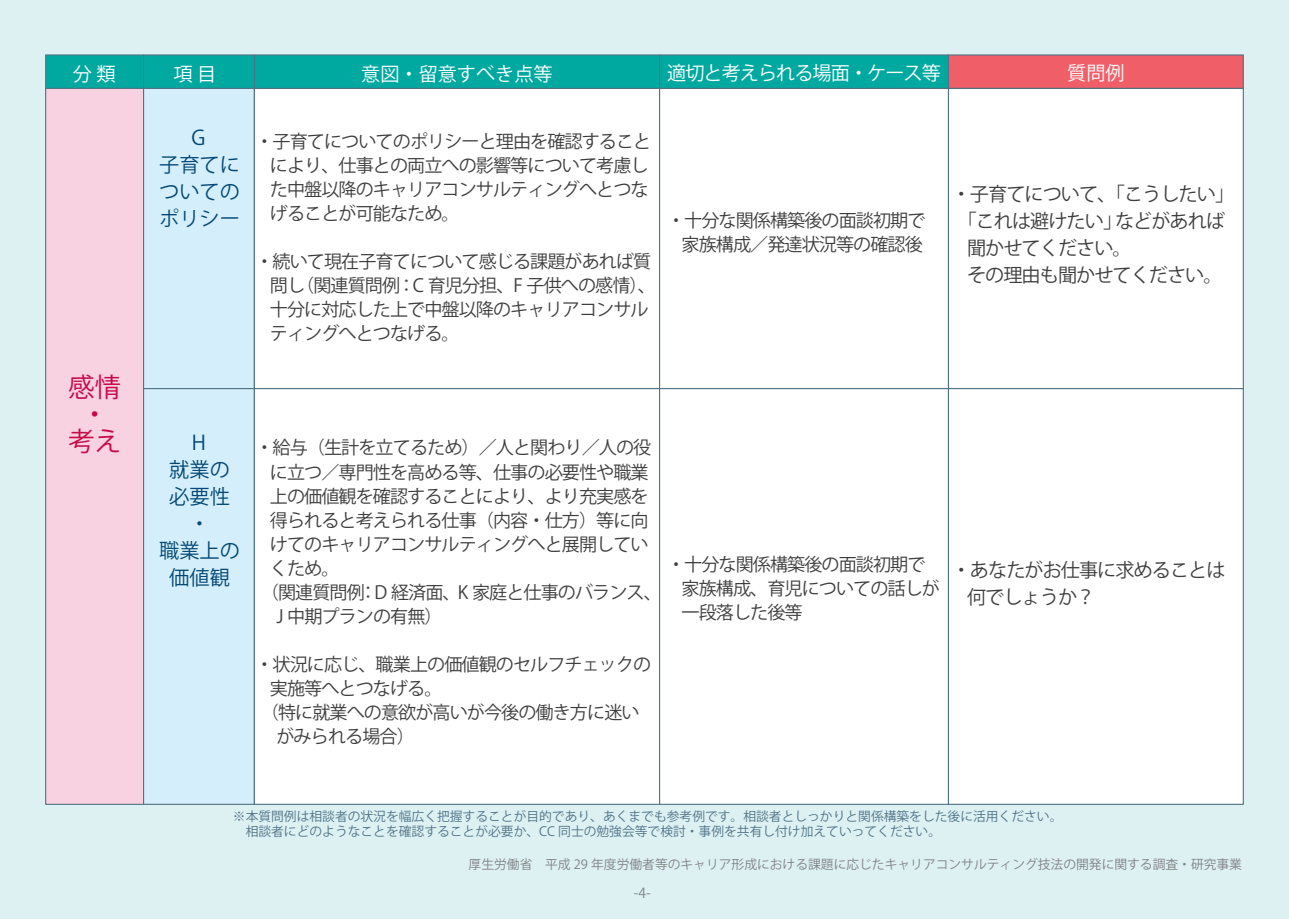
<style>
.page{position:relative;width:1289px;height:919px;background:#fff}
.page>*{position:absolute;margin:0;border:0;box-sizing:border-box;transform-origin:0 0}
.t1{font:26.55px/27px "Tsuku A Rd Gothic Bold 83 pv RKSJ H";color:#c50a47;text-align:center}
.t2{font:20.25px/27px "Tsuku A Rd Gothic Bold 83 pv RKSJ H";color:#034876;text-align:center}
.t3{font:19.2px/27px "Tsuku A Rd Gothic Bold 83 pv RKSJ H";letter-spacing:-.05em;color:#3e3e3f}
.t4{font:19.2px "Tsuku A Rd Gothic Bold 83 pv RKSJ H";letter-spacing:-.05em;color:#fff}
.t5{font:19.2px "Tsuku A Rd Gothic Bold 83 pv RKSJ H";color:#fff}
.t6{font:18px/24px "Tsuku A Rd Gothic Bold 83 pv RKSJ H";letter-spacing:-.05em;color:#3e3e3f}
.t7{font:13.8px "Tsuku A Rd Gothic Bold 83 pv RKSJ H";color:#808285}
.t8{font:12.75px/15px "Tsuku A Rd Gothic Bold 83 pv RKSJ H";color:#527386}
.t9{font:12.75px "Tsuku A Rd Gothic Bold 83 pv RKSJ H";color:#808285}
</style>
<div class="page">
<div style="left:0;top:0;width:1288px;height:918px;background:#ddf1f3"></div>
<div style="left:45px;top:54px;width:99px;height:35px;background:#00a9a0;border:1px solid #527386"></div>
<div style="left:143px;top:54px;width:112px;height:35px;background:#00a9a0;border:1px solid #527386"></div>
<div style="left:254px;top:54px;width:406px;height:35px;background:#00a9a0;border:1px solid #527386"></div>
<div style="left:659px;top:54px;width:290px;height:35px;background:#00a9a0;border:1px solid #527386"></div>
<div style="left:947px;top:54px;width:296px;height:35px;background:#f05f68;border:1px solid #527386"></div>
<div style="left:45px;top:88px;width:99px;height:716px;background:#f9d2e2;border:1px solid #527386"></div>
<div style="left:143px;top:88px;width:112px;height:301px;background:#d4effb;border:1px solid #527386"></div>
<div style="left:254px;top:88px;width:406px;height:301px;background:#fff;border:1px solid #527386"></div>
<div style="left:659px;top:88px;width:290px;height:301px;background:#fff;border:1px solid #527386"></div>
<div style="left:947px;top:88px;width:296px;height:301px;background:#fff;border:1px solid #527386"></div>
<div style="left:143px;top:388px;width:112px;height:416px;background:#d4effb;border:1px solid #527386"></div>
<div style="left:254px;top:388px;width:406px;height:416px;background:#fff;border:1px solid #527386"></div>
<div style="left:659px;top:388px;width:290px;height:416px;background:#fff;border:1px solid #527386"></div>
<div style="left:947px;top:388px;width:296px;height:416px;background:#fff;border:1px solid #527386"></div>
<p class="t4" style="left:73px;top:63px;width:44px">分 類</p>
<p class="t4" style="left:173px;top:63px;width:44px">項 目</p>
<p class="t5" style="left:361px;top:63px;width:193px">意図・留意すべき点等</p>
<p class="t4" style="left:667px;top:62px;width:275px">適切と考えられる場面・ケース等</p>
<p class="t4" style="left:1067px;top:62px;width:59px">質問例</p>
<h1 class="t1" style="left:68px;top:374px;width:55px">感情・考え</h1>
<p class="t2" style="left:159px;top:124px;width:82px">G<br>子育てについてのポリシー</p>
<p class="t6" style="left:270px;top:130px;width:383px;text-indent:-14px">・子育てについてのポリシーと理由を確認することにより、仕事との両立への影響等について考慮した中盤以降のキャリアコンサルティングへとつなげることが可能なため。</p>
<p class="t6" style="left:270px;top:250px;width:387px;text-indent:-14px">・続いて現在子育てについて感じる課題があれば質問し（関連質問例：C 育児分担、F 子供への感情）、十分に対応した上で中盤以降のキャリアコンサルティングへとつなげる。</p>
<p class="t6" style="left:667px;top:208px;width:260px;text-align:right">・十分な関係構築後の面談初期で家族構成／発達状況等の確認後</p>
<p class="t3" style="left:951px;top:181px;width:284px">・子育てについて、「こうしたい」</p>
<p class="t3" style="left:957px;top:208px;width:269px">「これは避けたい」などがあれば</p>
<p class="t3" style="left:967px;top:235px;width:166px">聞かせてください。</p>
<p class="t3" style="left:967px;top:262px;width:257px">その理由も聞かせてください。</p>
<p class="t2" style="left:159px;top:429px;width:82px">H<br>就業の必要性・<br>職業上の価値観</p>
<p class="t6" style="left:255px;top:436px;width:397px">・給与（生計を立てるため）／人と関わり／人の役</p>
<p class="t6" style="left:270px;top:460px;width:380px">に立つ／専門性を高める等、仕事の必要性や職業</p>
<p class="t6" style="left:270px;top:484px;width:380px">上の価値観を確認することにより、より充実感を</p>
<p class="t6" style="left:270px;top:508px;width:380px">得られると考えられる仕事（内容・仕方）等に向</p>
<p class="t6" style="left:270px;top:532px;width:380px">けてのキャリアコンサルティングへと展開してい</p>
<p class="t6" style="left:270px;top:556px;width:71px">くため。</p>
<p class="t6" style="left:261px;top:580px;width:402px">（関連質問例：D 経済面、K 家庭と仕事のバランス、</p>
<p class="t6" style="left:276px;top:604px;width:168px">J 中期プランの有無）</p>
<p class="t6" style="left:255px;top:652px;width:397px">・状況に応じ、職業上の価値観のセルフチェックの</p>
<p class="t6" style="left:270px;top:676px;width:174px">実施等へとつなげる。</p>
<p class="t6" style="left:261px;top:700px;width:380px">（特に就業への意欲が高いが今後の働き方に迷い</p>
<p class="t6" style="left:276px;top:724px;width:140px">がみられる場合）</p>
<p class="t6" style="left:681px;top:552px;width:260px;text-indent:-14px">・十分な関係構築後の面談初期で家族構成、育児についての話しが一段落した後等</p>
<p class="t3" style="left:967px;top:556px;width:260px;text-indent:-15px">・あなたがお仕事に求めることは何でしょうか？</p>
<p class="t8" style="left:233px;top:809px;width:831px">※本質問例は相談者の状況を幅広く把握することが目的であり、あくまでも参考例です。相談者としっかりと関係構築をした後に活用ください。　相談者にどのようなことを確認することが必要か、CC 同士の勉強会等で検討・事例を共有し付け加えていってください。</p>
<p class="t9" style="left:468px;top:857px;width:775px">厚生労働省　平成 29 年度労働者等のキャリア形成における課題に応じたキャリアコンサルティング技法の開発に関する調査・研究事業</p>
<p class="t7" style="left:633px;top:884px;width:19px">-4-</p>
</div>
